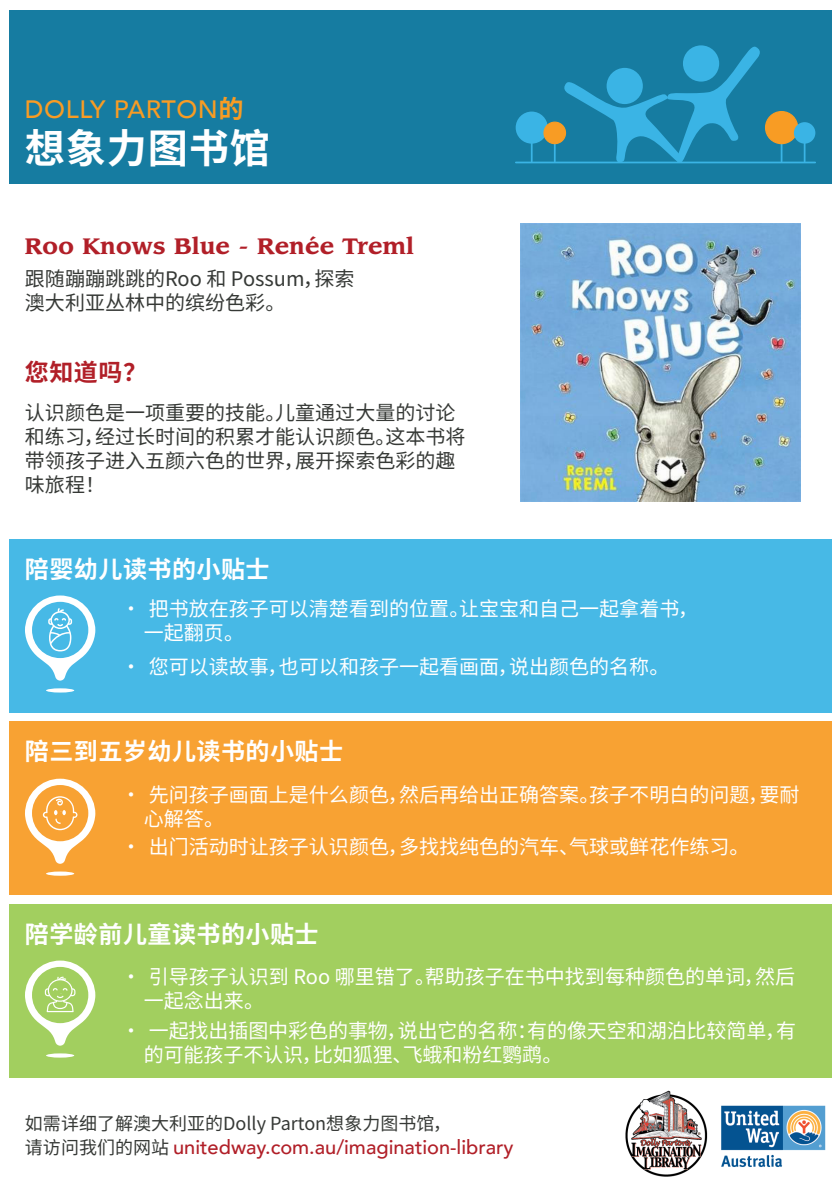
<style>
.page{position:relative;width:840px;height:1191px;background:#fff}
.page>*{position:absolute;margin:0;border:0;box-sizing:border-box;transform-origin:0 0}
.t1{font:700 40.2px "Noto Sans SC";letter-spacing:.02em;color:#fff}
.t2{font:500 25px "Avenir";letter-spacing:.025em;color:#f89c24}
.t3{font:700 24px "Noto Sans SC";letter-spacing:.02em;color:#fff}
.t4{font:700 24px "Noto Sans SC";color:#b11f28}
.t5{font:700 22px "Leawood Std";letter-spacing:.02em;color:#b11f28}
.t6{font:20px/24px "Noto Sans SC";color:#fff}
.t7{font:20px/24px "Noto Sans SC";color:#363936}
.t8{font:500 20px "Avenir";color:#b11f28}
.t9{font:18px "Noto Sans SC";color:#363936}
.s1{font-family:"Noto Sans SC";font-weight:700}
.s2{font-family:"Noto Sans SC";font-weight:400;font-size:18px;color:#363936}
</style>
<div class="page">
<div style="left:9px;top:539px;width:822px;height:174px;background:#47b9e6"></div>
<div style="left:9px;top:10px;width:822px;height:174px;background:#167ca1"></div>
<div style="left:9px;top:721px;width:822px;height:174px;background:#f8a233"></div>
<div style="left:9px;top:903px;width:822px;height:174px;background:#a2cf5f"></div>
<hr style="left:515px;top:162px;width:299px;height:1px;background:#3ab4e5">
<hr style="left:530px;top:128px;width:2px;height:34px;background:#3ab4e5">
<hr style="left:553px;top:128px;width:2px;height:34px;background:#3ab4e5">
<div style="left:515px;top:112px;width:32px;height:32px;background:#3ab4e5;border-radius:50%"></div>
<div style="left:543px;top:122px;width:22px;height:22px;background:#f89c24;border-radius:50%"></div>
<div style="left:543px;top:122px;width:22px;height:22px;border:1px solid #f89c24;border-radius:50%"></div>
<hr style="left:780px;top:128px;width:2px;height:34px;background:#3ab4e5">
<hr style="left:803px;top:128px;width:2px;height:34px;background:#3ab4e5">
<div style="left:765px;top:112px;width:32px;height:32px;background:#f89c24;border-radius:50%"></div>
<div style="left:764px;top:111px;width:33px;height:33px;border:1px solid #f89c24;border-radius:50%"></div>
<div style="left:793px;top:122px;width:21px;height:22px;background:#3ab4e5;border-radius:50%"></div>
<svg style="left:560px;top:45px;width:203px;height:119px"></svg>
<div style="left:606px;top:68px;width:36px;height:36px;background:#3ab4e5;border-radius:50%"></div>
<img style="left:520px;top:223px;width:279px;height:278px">
<svg style="left:25px;top:778px;width:70px;height:97px"></svg>
<svg style="left:25px;top:960px;width:70px;height:97px"></svg>
<svg style="left:25px;top:595px;width:70px;height:97px"></svg>
<img style="left:625px;top:1090px;width:201px;height:87px">
<p class="t2" style="left:25px;top:88px;width:220px">DOLLY PARTON<span class="s1">的</span></p>
<p class="t1" style="left:25px;top:126px;width:246px">想象力图书馆</p>
<p class="t5" style="left:25px;top:233px;width:390px">Roo Knows Blue - Renée Treml</p>
<p class="t7" style="left:25px;top:267px;width:331px">跟随蹦蹦跳跳的Roo 和 Possum，探索澳大利亚丛林中的缤纷色彩。</p>
<p class="t4" style="left:25px;top:359px;width:123px">您知道吗？</p>
<p class="t7" style="left:25px;top:401px;width:441px">认识颜色是一项重要的技能。儿童通过大量的讨论和练习，经过长时间的积累才能认识颜色。这本书将带领孩子进入五颜六色的世界，展开探索色彩的趣味旅程！</p>
<p class="t3" style="left:25px;top:556px;width:246px">陪婴幼儿读书的小贴士</p>
<p class="t6" style="left:144px;top:597px;width:555px;text-indent:-23px">• 把书放在孩子可以清楚看到的位置。让宝宝和自己一起拿着书，一起翻页。</p>
<p class="t6" style="left:121px;top:654px;width:549px">• 您可以读故事，也可以和孩子一起看画面，说出颜色的名称。</p>
<p class="t3" style="left:25px;top:738px;width:319px">陪三到五岁幼儿读书的小贴士</p>
<p class="t6" style="left:144px;top:783px;width:657px;text-indent:-23px">• 先问孩子画面上是什么颜色，然后再给出正确答案。孩子不明白的问题，要耐心解答。</p>
<p class="t6" style="left:121px;top:835px;width:629px">• 出门活动时让孩子认识颜色，多找找纯色的汽车、气球或鲜花作练习。</p>
<p class="t3" style="left:25px;top:920px;width:295px">陪学龄前儿童读书的小贴士</p>
<p class="t6" style="left:144px;top:965px;width:652px;text-indent:-23px">• 引导孩子认识到 Roo 哪里错了。帮助孩子在书中找到每种颜色的单词，然后一起念出来。</p>
<p class="t6" style="left:144px;top:1019px;width:653px;text-indent:-23px">• 一起找出插图中彩色的事物，说出它的名称：有的像天空和湖泊比较简单，有的可能孩子不认识，比如狐狸、飞蛾和粉红鹦鹉。</p>
<p class="t9" style="left:25px;top:1113px;width:427px">如需详细了解澳大利亚的Dolly Parton想象力图书馆，</p>
<p class="t8" style="left:25px;top:1129px;width:490px"><span class="s2">请访问我们的网站</span> unitedway.com.au/imagination-library</p>
</div>
